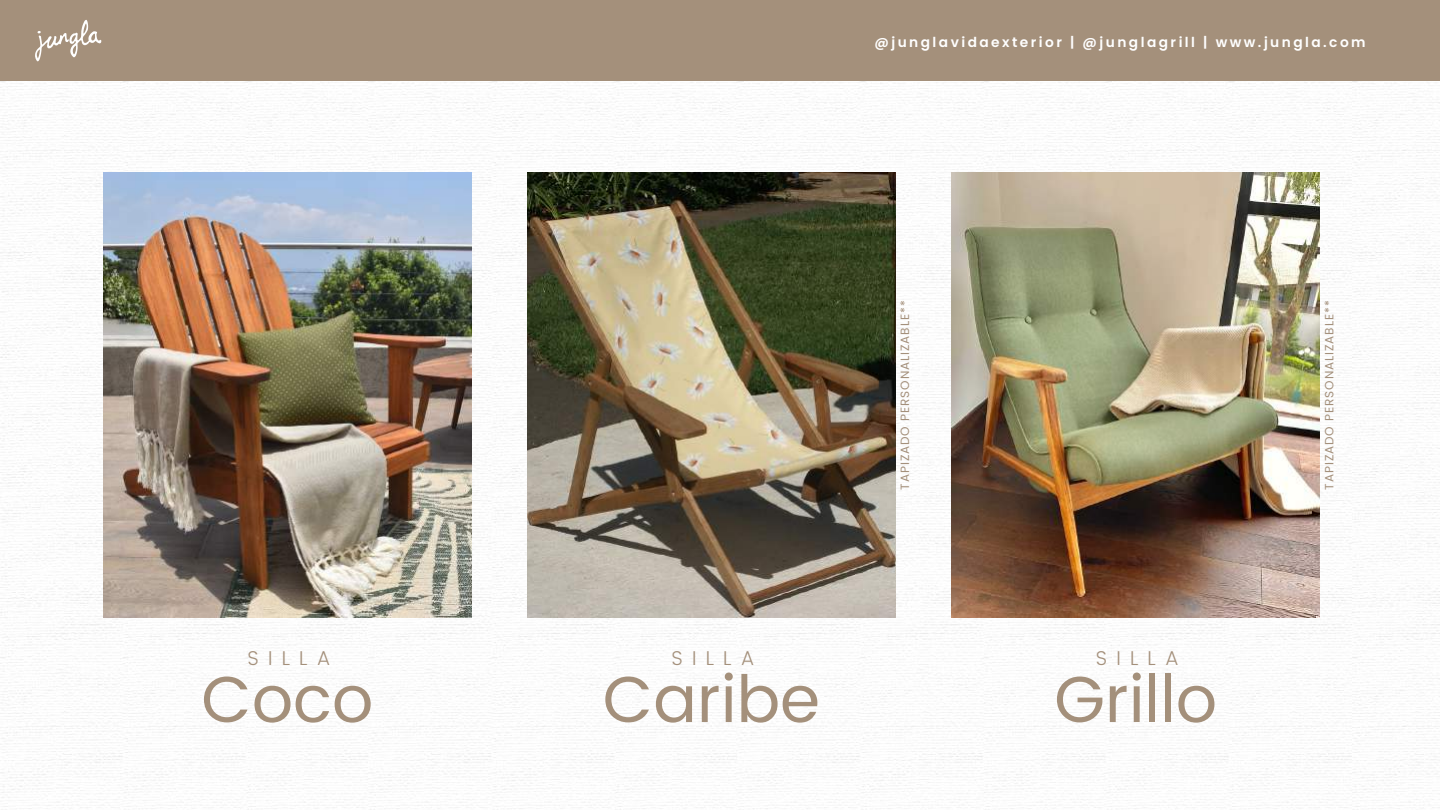
<style>
.page{position:relative;width:1440px;height:810px;background:#fff}
.page>*{position:absolute;margin:0;border:0;box-sizing:border-box;transform-origin:0 0}
.t1{font:65px "Poppins";color:#a4907b}
.t2{font:300 20px "Poppins";letter-spacing:.46em;color:#a4907b}
.t3{font:600 13.8px "Poppins";letter-spacing:.18em;color:#fff}
.t4{font:12px "Poppins";letter-spacing:.08em;color:#a4907b}
</style>
<div class="page">
<img style="left:0;top:81px;width:1440px;height:729px">
<div style="left:0;top:0;width:1440px;height:81px;background:#a4907b"></div>
<svg style="left:35px;top:20px;width:66px;height:41px"></svg>
<img style="left:952px;top:172px;width:368px;height:446px">
<img style="left:527px;top:172px;width:369px;height:446px">
<img style="left:103px;top:172px;width:368px;height:446px">
<h2 class="t2" style="left:248px;top:646px;width:84px">SILLA</h2>
<h1 class="t1" style="left:201px;top:662px;width:173px">Coco</h1>
<p class="t3" style="left:874px;top:32px;width:493px">@junglavidaexterior | @junglagrill | www.jungla.com</p>
<h2 class="t2" style="left:672px;top:646px;width:84px">SILLA</h2>
<h1 class="t1" style="left:603px;top:662px;width:219px">Caribe</h1>
<p class="t4" style="left:897px;top:490px;width:191px;rotate:-90deg">TAPIZADO PERSONALIZABLE**</p>
<p class="t4" style="left:1321px;top:490px;width:191px;rotate:-90deg">TAPIZADO PERSONALIZABLE**</p>
<h2 class="t2" style="left:1096px;top:646px;width:84px">SILLA</h2>
<h1 class="t1" style="left:1054px;top:662px;width:164px">Grillo</h1>
</div>
